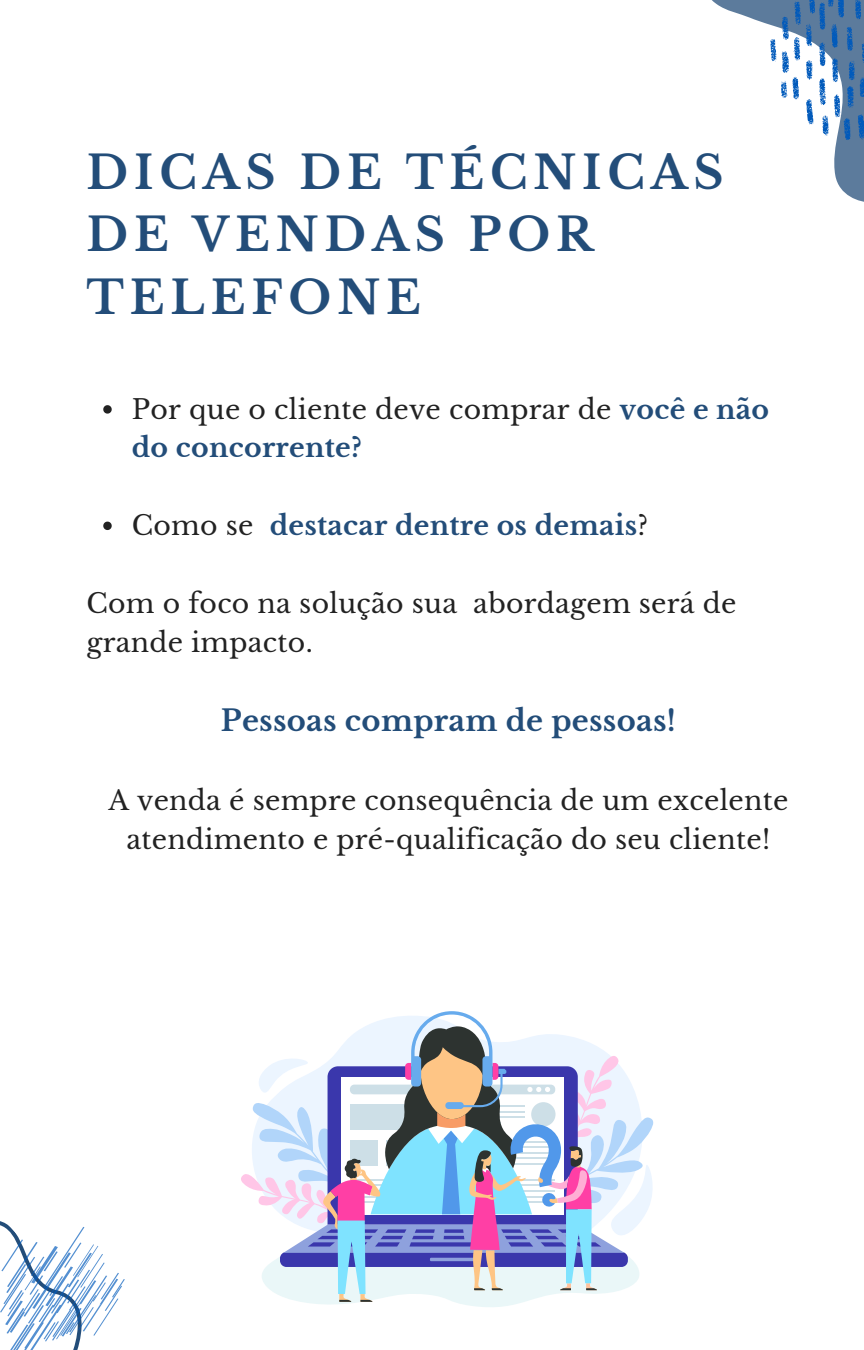
<style>
.page{position:relative;width:864px;height:1350px;background:#fff}
.page>*{position:absolute;margin:0;border:0;box-sizing:border-box;transform-origin:0 0}
.t1{font:700 45.45px/62.6px "Libre Baskerville";letter-spacing:.13em;color:#234d79}
.t2{font:700 29.03px "Libre Baskerville";letter-spacing:.01em;color:#234d79}
.t3{font:26.78px/38.7px "Libre Baskerville";letter-spacing:.01em;color:#222}
.t4{font:700 26.78px "Libre Baskerville";letter-spacing:.01em;color:#234d79}
.s1{font-weight:700;color:#234d79}
.s2{font-weight:400;color:#222}
</style>
<div class="page">
<svg style="left:103px;top:405px;width:9px;height:9px"></svg>
<svg style="left:103px;top:522px;width:9px;height:8px"></svg>
<svg style="left:712px;top:0;width:152px;height:202px"></svg>
<svg style="left:770px;top:0;width:94px;height:146px"></svg>
<svg style="left:0;top:1221px;width:125px;height:129px"></svg>
<svg style="left:241px;top:1011px;width:413px;height:296px"></svg>
<h1 class="t1" style="left:86px;top:142px;width:639px">DICAS DE TÉCNICAS<br>DE VENDAS POR<br>TELEFONE</h1>
<p class="t3" style="left:132px;top:390px;width:639px">Por que o cliente deve comprar de <span class="s1">você e não do concorrente?</span></p>
<p class="t4" style="left:132px;top:509px;width:518px"><span class="s2">Como se</span> destacar dentre os demais<span class="s2">?</span></p>
<p class="t3" style="left:86px;top:584px;width:652px">Com o foco na solução sua abordagem será de grande impacto.</p>
<p class="t2" style="left:221px;top:703px;width:456px">Pessoas compram de pessoas!</p>
<p class="t3" style="left:108px;top:781px;width:682px;text-align:center">A venda é sempre consequência de um excelente atendimento e pré-qualificação do seu cliente!</p>
</div>
